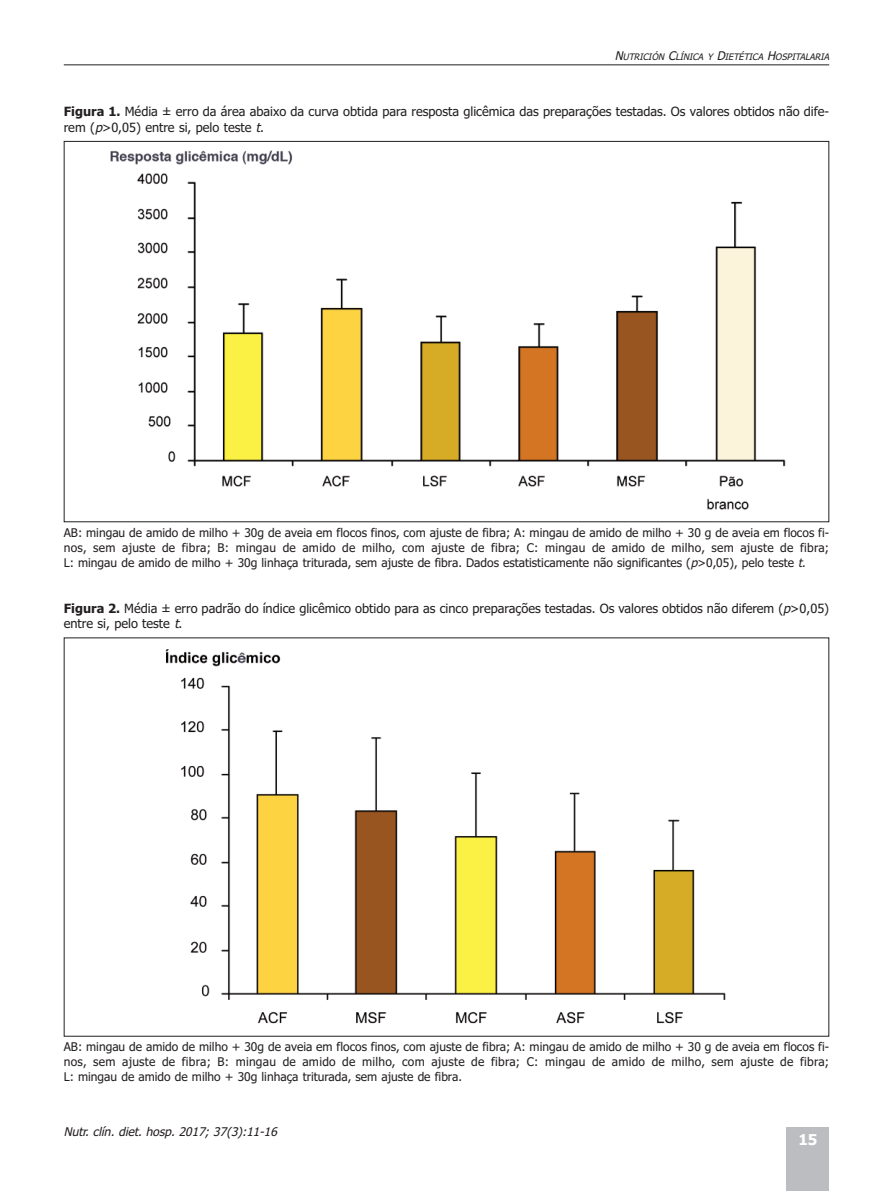
<style>
.page{position:relative;width:893px;height:1191px;background:#fff}
.page>*{position:absolute;margin:0;border:0;box-sizing:border-box;transform-origin:0 0}
.t1{font:700 15px "Tahoma";color:#fff}
.t2{font:12.75px/15.8px "Tahoma";color:#231f20}
.t3{font:12px/15px "Tahoma";color:#231f20;text-align:justify}
.t4{font:italic 12px "Tahoma";color:#231f20}
.t5{font:italic 9px "Tahoma";color:#231f20}
.s1{font-size:12px}
.s2{font-weight:700}
.s3{font-style:italic}
</style>
<div class="page">
<div style="left:787px;top:1127px;width:42px;height:64px;background:#bcbdc0"></div>
<hr style="left:64px;top:64px;width:765px;height:1px;background:#231f20">
<img style="left:110px;top:150px;width:676px;height:360px">
<img style="left:165px;top:649px;width:561px;height:375px">
<p class="t5" style="left:615px;top:52px;width:218px"><span class="s1">N</span>UTRICIÓN <span class="s1">C</span>LÍNICA Y <span class="s1">D</span>IETÉTICA <span class="s1">H</span>OSPITALARIA</p>
<p class="t2" style="left:64px;top:104px;width:767px"><span class="s2">Figura 1.</span> Média ± erro da área abaixo da curva obtida para resposta glicêmica das preparações testadas. Os valores obtidos não dife&shy;rem (<span class="s3">p</span>&gt;0,05) entre si, pelo teste <span class="s3">t</span>.</p>
<p class="t3" style="left:64px;top:525px;width:767px">AB: mingau de amido de milho + 30g de aveia em flocos finos, com ajuste de fibra; A: mingau de amido de milho + 30 g de aveia em flocos fi&shy;nos, sem ajuste de fibra; B: mingau de amido de milho, com ajuste de fibra; C: mingau de amido de milho, sem ajuste de fibra; L: mingau de amido de milho + 30g linhaça triturada, sem ajuste de fibra. Dados estatisticamente não significantes (<span class="s3">p</span>&gt;0,05), pelo teste <span class="s3">t</span>.</p>
<p class="t2" style="left:64px;top:600px;width:767px"><span class="s2">Figura 2.</span> Média ± erro padrão do índice glicêmico obtido para as cinco preparações testadas. Os valores obtidos não diferem (<span class="s3">p</span>&gt;0,05) entre si, pelo teste <span class="s3">t</span>.</p>
<p class="t3" style="left:64px;top:1039px;width:767px">AB: mingau de amido de milho + 30g de aveia em flocos finos, com ajuste de fibra; A: mingau de amido de milho + 30 g de aveia em flocos fi&shy;nos, sem ajuste de fibra; B: mingau de amido de milho, com ajuste de fibra; C: mingau de amido de milho, sem ajuste de fibra; L: mingau de amido de milho + 30g linhaça triturada, sem ajuste de fibra.</p>
<p class="t4" style="left:64px;top:1125px;width:218px">Nutr. clín. diet. hosp. 2017; 37(3):11-16</p>
<p class="t1" style="left:798px;top:1130px;width:21px">15</p>
</div>
